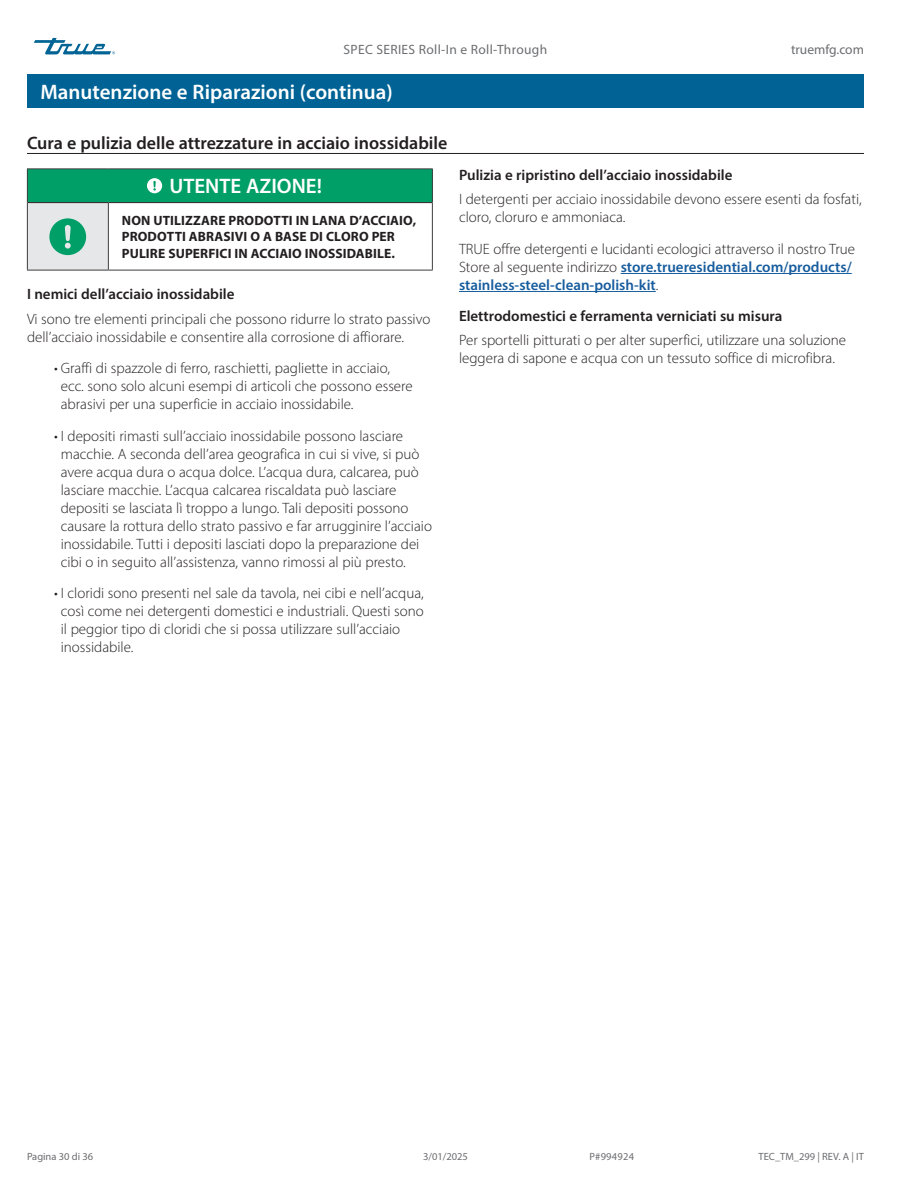
<style>
.page{position:relative;width:918px;height:1188px;background:#fff}
.page>*{position:absolute;margin:0;border:0;box-sizing:border-box;transform-origin:0 0}
.Title_bar_Page_header{font:600 21px "Myriad Pro";color:#fff}
.Table_title_bar{font:600 21px "Myriad Pro";color:#fff}
.Subhead_underscore_H1{font:600 18px "Myriad Pro";color:#231f20}
.Body_Text_light_Normal{font:300 15px/18px "Myriad Pro";color:#231f20}
.Subhead_NO_underscore_H2{font:600 15px "Myriad Pro";color:#231f20}
.Table_text{font:700 13.5px/16.5px "Myriad Pro";letter-spacing:.005em;color:#231f20}
.t1{font:13.5px "Myriad Pro";letter-spacing:.025em;color:#6c6d70}
.t2{font:13.5px "Myriad Pro";color:#6c6d70}
.t3{font:10.5px "Myriad Pro";color:#6c6d70}
.s1{font-weight:600;color:#175d9e}
</style>
<div class="page">
<svg style="left:34px;top:38px;width:81px;height:16px"></svg>
<div style="left:27px;top:74px;width:837px;height:34px;background:#016395"></div>
<hr style="left:27px;top:153px;width:837px;height:1px;background:#231f20">
<div style="left:27px;top:169px;width:405px;height:34px;background:#009f68"></div>
<div style="left:27px;top:203px;width:81px;height:67px;background:#e6e7e9"></div>
<hr style="left:27px;top:168px;width:81px;height:1px;background:#3e3e3f">
<hr style="left:27px;top:169px;width:1px;height:34px;background:#3e3e3f">
<hr style="left:108px;top:168px;width:325px;height:1px;background:#3e3e3f">
<hr style="left:432px;top:169px;width:1px;height:34px;background:#3e3e3f">
<hr style="left:27px;top:203px;width:1px;height:67px;background:#3e3e3f">
<hr style="left:108px;top:203px;width:1px;height:67px;background:#3e3e3f">
<hr style="left:432px;top:203px;width:1px;height:67px;background:#3e3e3f">
<hr style="left:27px;top:270px;width:81px;height:1px;background:#3e3e3f">
<hr style="left:108px;top:270px;width:325px;height:1px;background:#3e3e3f">
<hr style="left:28px;top:202px;width:80px;height:1px;background:#231f20">
<hr style="left:108px;top:202px;width:324px;height:1px;background:#231f20">
<svg style="left:147px;top:178px;width:15px;height:15px"></svg>
<svg style="left:49px;top:218px;width:37px;height:37px"></svg>
<hr style="left:621px;top:273px;width:231px;height:1px;background:#175d9e">
<hr style="left:459px;top:291px;width:197px;height:1px;background:#175d9e">
<p class="t1" style="left:344px;top:42px;width:205px">SPEC SERIES Roll-In e Roll-Through</p>
<p class="t2" style="left:791px;top:42px;width:74px">truemfg.com</p>
<p class="Title_bar_Page_header" style="left:41px;top:79px;width:354px">Manutenzione e Riparazioni (continua)</p>
<p class="Subhead_underscore_H1" style="left:27px;top:131px;width:422px">Cura e pulizia delle attrezzature in acciaio inossidabile</p>
<p class="Table_title_bar" style="left:169px;top:172px;width:154px">UTENTE AZIONE!</p>
<p class="Table_text" style="left:122px;top:212px;width:296px">NON UTILIZZARE PRODOTTI IN LANA D’ACCIAIO,<br>PRODOTTI ABRASIVI O A BASE DI CLORO PER<br>PULIRE SUPERFICI IN ACCIAIO INOSSIDABILE.</p>
<p class="Subhead_NO_underscore_H2" style="left:27px;top:285px;width:209px">I nemici dell’acciaio inossidabile</p>
<p class="Body_Text_light_Normal" style="left:27px;top:310px;width:405px">Vi sono tre elementi principali che possono ridurre lo strato passivo dell’acciaio inossidabile e consentire alla corrosione di affiorare.</p>
<p class="Body_Text_light_Normal" style="left:61px;top:359px;width:354px;text-indent:-7px">• Graffi di spazzole di ferro, raschietti, pagliette in acciaio, ecc. sono solo alcuni esempi di articoli che possono essere abrasivi per una superficie in acciaio inossidabile.</p>
<p class="Body_Text_light_Normal" style="left:61px;top:427px;width:373px;text-indent:-7px">• I depositi rimasti sull’acciaio inossidabile possono lasciare macchie. A seconda dell’area geografica in cui si vive, si può avere acqua dura o acqua dolce. L’acqua dura, calcarea, può lasciare macchie. L’acqua calcarea riscaldata può lasciare depositi se lasciata lì troppo a lungo. Tali depositi possono causare la rottura dello strato passivo e far arrugginire l’acciaio inossidabile. Tutti i depositi lasciati dopo la preparazione dei cibi o in seguito all’assistenza, vanno rimossi al più presto.</p>
<p class="Body_Text_light_Normal" style="left:61px;top:584px;width:365px;text-indent:-7px">• I cloridi sono presenti nel sale da tavola, nei cibi e nell’acqua, così come nei detergenti domestici e industriali. Questi sono il peggior tipo di cloridi che si possa utilizzare sull’acciaio inossidabile.</p>
<p class="Subhead_NO_underscore_H2" style="left:459px;top:165px;width:275px">Pulizia e ripristino dell’acciaio inossidabile</p>
<p class="Body_Text_light_Normal" style="left:459px;top:190px;width:404px">I detergenti per acciaio inossidabile devono essere esenti da fosfati, cloro, cloruro e ammoniaca.</p>
<p class="Body_Text_light_Normal" style="left:459px;top:240px;width:398px">TRUE offre detergenti e lucidanti ecologici attraverso il nostro True<br>Store al seguente indirizzo <span class="s1">store.trueresidential.com/products/ stainless-steel-clean-polish-kit</span>.</p>
<p class="Subhead_NO_underscore_H2" style="left:459px;top:306px;width:325px">Elettrodomestici e ferramenta verniciati su misura</p>
<p class="Body_Text_light_Normal" style="left:459px;top:331px;width:389px">Per sportelli pitturati o per alter superfici, utilizzare una soluzione leggera di sapone e acqua con un tessuto soffice di microfibra.</p>
<p class="t3" style="left:27px;top:1150px;width:68px">Pagina 30 di 36</p>
<p class="t3" style="left:423px;top:1150px;width:46px">3/01/2025</p>
<p class="t3" style="left:589px;top:1150px;width:46px">P#994924</p>
<p class="t3" style="left:759px;top:1150px;width:107px">TEC_TM_299 | REV. A | IT</p>
</div>
